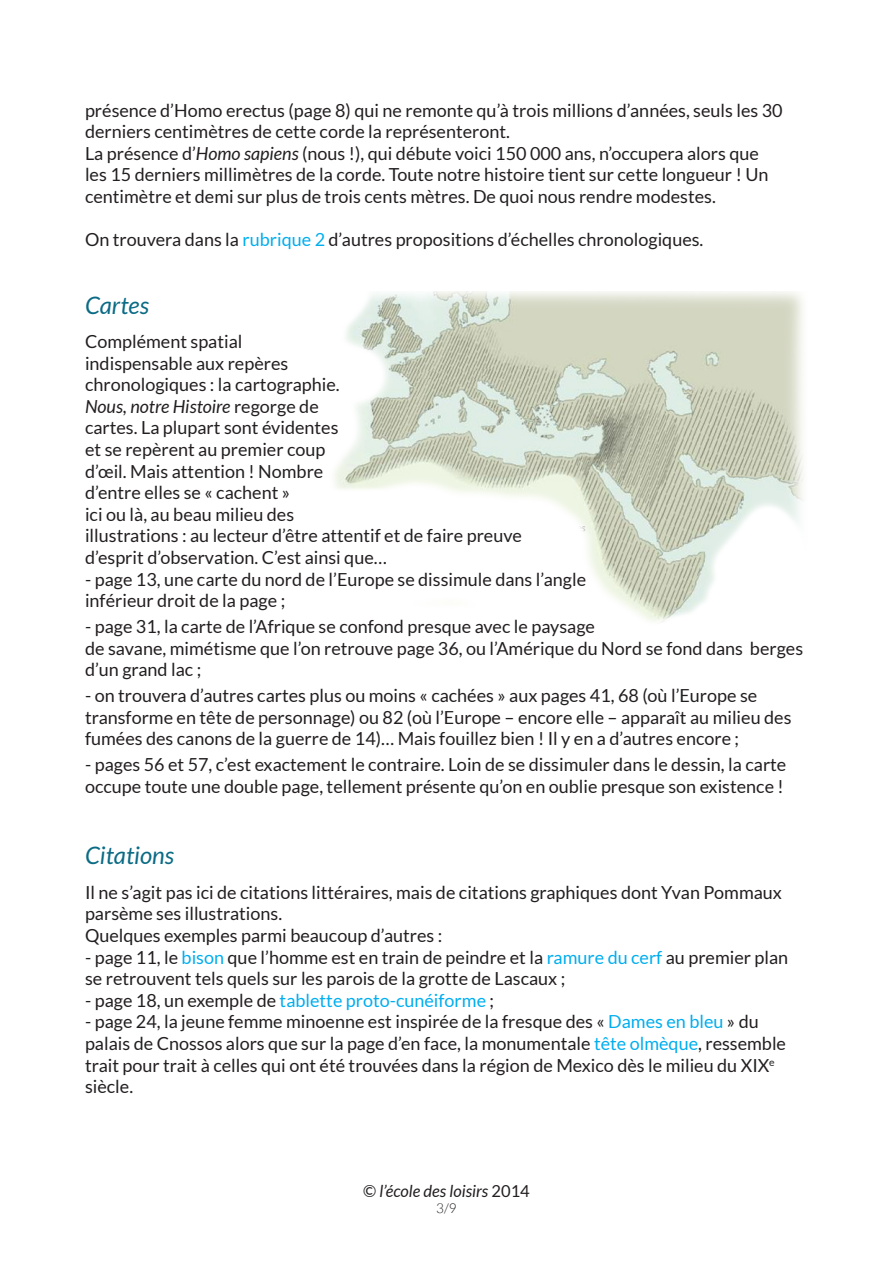
<style>
.page{position:relative;width:893px;height:1263px;background:#fff}
.page>*{position:absolute;margin:0;border:0;box-sizing:border-box;transform-origin:0 0}
.intertitre{font:italic 24px "Lato";color:#0b6b85}
.texte_courant{font:18px/21.6px "Lato";color:#231f20}
.liste_livres{font:18px/21.6px "Lato";color:#231f20}
.texte_courant-2{font:18px "Lato";color:#00aeef}
.t1{font:italic 16.5px "Lato";color:#231f20}
.t2{font:300 13.5px "Lato";color:#231f20}
.s1{font-style:italic}
.s2{color:#00aeef}
.s3{color:#231f20}
.s4{font-style:normal}
</style>
<div class="page">
<img style="left:334px;top:291px;width:470px;height:331px">
<p class="texte_courant" style="left:85px;top:99px;width:699px">présence d’Homo erectus (page 8) qui ne remonte qu’à trois millions d’années, seuls les 30 derniers centimètres de cette corde la représenteront.</p>
<p class="texte_courant" style="left:85px;top:142px;width:685px">La présence d’<span class="s1">Homo sapiens</span> (nous !), qui débute voici 150 000 ans, n’occupera alors que les 15 derniers millimètres de la corde. Toute notre histoire tient sur cette longueur ! Un centimètre et demi sur plus de trois cents mètres. De quoi nous rendre modestes.</p>
<p class="texte_courant" style="left:85px;top:229px;width:620px">On trouvera dans la <span class="s2">rubrique 2</span> d’autres propositions d’échelles chronologiques.</p>
<p class="intertitre" style="left:85px;top:291px;width:65px">Cartes</p>
<p class="texte_courant" style="left:85px;top:330px;width:256px">Complément spatial indispensable aux repères chronologiques : la cartographie.</p>
<p class="texte_courant" style="left:85px;top:395px;width:438px"><span class="s1">Nous, notre Histoire</span> regorge de<br>cartes. La plupart sont évidentes<br>et se repèrent au premier coup<br>d’œil. Mais attention ! Nombre<br>d’entre elles se « cachent »<br>ici ou là, au beau milieu des<br>illustrations : au lecteur d’être attentif et de faire preuve d’esprit d’observation. C’est ainsi que…</p>
<p class="liste_livres" style="left:85px;top:568px;width:503px">- page 13, une carte du nord de l’Europe se dissimule dans l’angle inférieur droit de la page ;</p>
<p class="liste_livres" style="left:85px;top:616px;width:720px">- page 31, la carte de l’Afrique se confond presque avec le paysage<br>de savane, mimétisme que l’on retrouve page 36, ou l’Amérique du Nord se fond dans berges d’un grand lac ;</p>
<p class="liste_livres" style="left:85px;top:685px;width:708px">- on trouvera d’autres cartes plus ou moins « cachées » aux pages 41, 68 (où l’Europe se transforme en tête de personnage) ou 82 (où l’Europe – encore elle – apparaît au milieu des fumées des canons de la guerre de 14)… Mais fouillez bien ! Il y en a d’autres encore ;</p>
<p class="liste_livres" style="left:85px;top:754px;width:703px">- pages 56 et 57, c’est exactement le contraire. Loin de se dissimuler dans le dessin, la carte occupe toute une double page, tellement présente qu’on en oublie presque son existence !</p>
<p class="intertitre" style="left:85px;top:842px;width:91px">Citations</p>
<p class="texte_courant" style="left:85px;top:881px;width:698px">Il ne s’agit pas ici de citations littéraires, mais de citations graphiques dont Yvan Pommaux parsème ses illustrations.</p>
<p class="texte_courant" style="left:85px;top:924px;width:359px">Quelques exemples parmi beaucoup d’autres :</p>
<p class="texte_courant" style="left:85px;top:946px;width:705px">- page 11, le <span class="s2">bison</span> que l’homme est en train de peindre et la <span class="s2">ramure du cerf</span> au premier plan se retrouvent tels quels sur les parois de la grotte de Lascaux ;</p>
<p class="texte_courant-2" style="left:85px;top:990px;width:411px"><span class="s3">- page 18, un exemple de</span> tablette proto-cunéiforme <span class="s3">;</span></p>
<p class="texte_courant" style="left:85px;top:1011px;width:702px">- page 24, la jeune femme minoenne est inspirée de la fresque des « <span class="s2">Dames en bleu</span> » du palais de Cnossos alors que sur la page d’en face, la monumentale <span class="s2">tête olmèque</span>, ressemble trait pour trait à celles qui ont été trouvées dans la région de Mexico dès le milieu du XIX<sup>e </sup>siècle.</p>
<p class="t1" style="left:363px;top:1182px;width:168px"><span class="s4">©</span> l’école des loisirs <span class="s4">2014</span></p>
<p class="t2" style="left:436px;top:1201px;width:22px">3/9</p>
</div>
